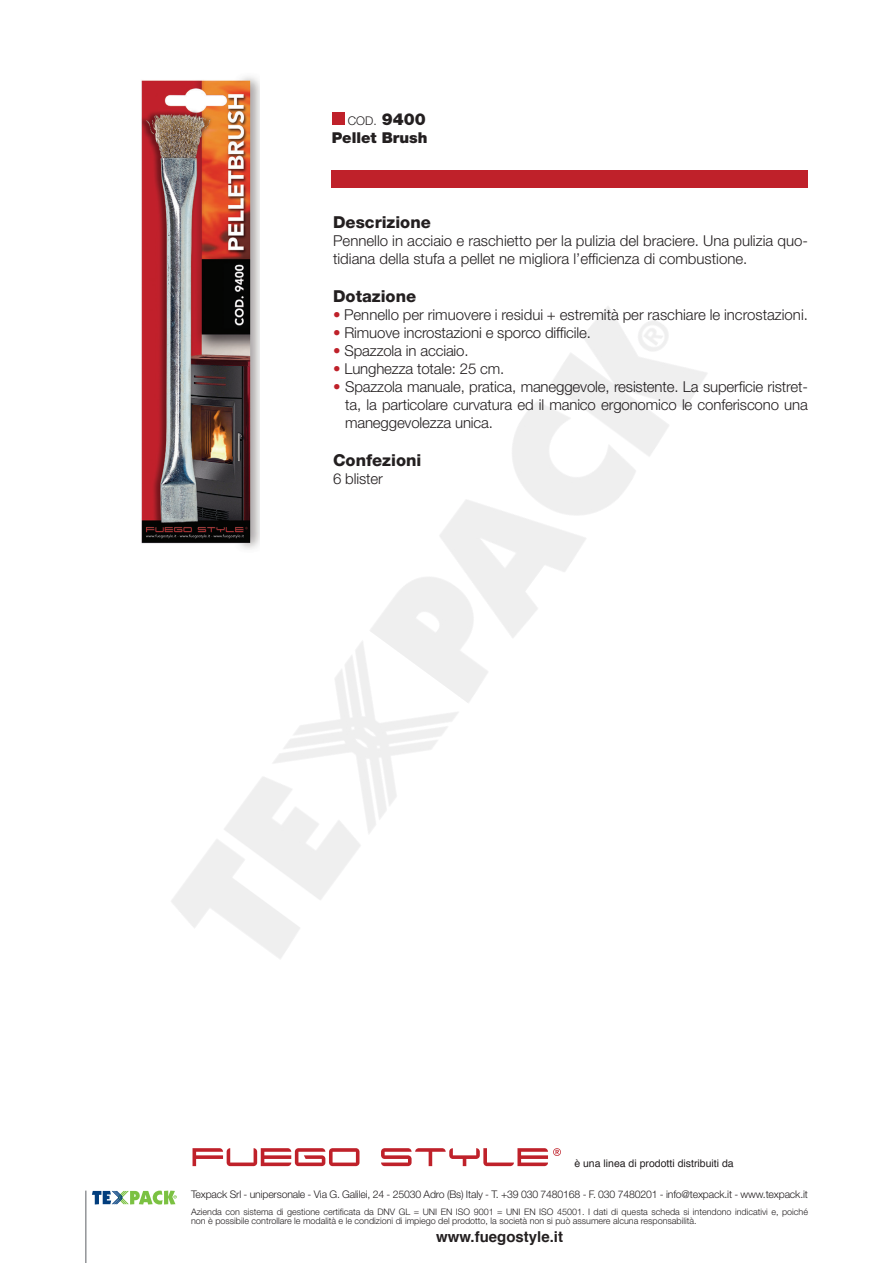
<style>
.page{position:relative;width:893px;height:1263px;background:#fff}
.page>*{position:absolute;margin:0;border:0;box-sizing:border-box;transform-origin:0 0}
.t1{font:800 16.5px "Helvetica Neue LT Std";color:#231f20}
.t2{font:300 15px/18px "Helvetica Neue LT Std";color:#231f20}
.t3{font:700 15px "Helvetica";color:#231f20}
.t4{font:900 15px "Helvetica Neue LT Std";color:#231f20}
.t5{font:300 12px "Helvetica Neue LT Std";color:#231f20}
.t6{font:300 10.5px "Helvetica Neue LT Std";letter-spacing:-.015em;color:#231f20}
.t7{font:10.5px "Helvetica";color:#231f20}
.t8{font:300 9px/9px "Helvetica Neue LT Std";color:#231f20}
.s1{font-weight:900;font-size:16.5px}
.s2{color:#bf212a}
</style>
<div class="page">
<img style="left:141px;top:76px;width:119px;height:468px">
<hr style="left:85px;top:1190px;width:2px;height:73px;background:#939598">
<svg style="left:92px;top:1190px;width:85px;height:14px"></svg>
<div style="left:332px;top:113px;width:12px;height:12px;background:#bf212a"></div>
<svg style="left:193px;top:1148px;width:166px;height:18px"></svg>
<svg style="left:381px;top:1148px;width:180px;height:18px"></svg>
<div style="left:332px;top:170px;width:476px;height:18px;background:#bf212a"></div>
<img style="left:149px;top:264px;width:558px;height:695px">
<p class="t5" style="left:348px;top:114px;width:79px">COD. <span class="s1">9400</span></p>
<p class="t4" style="left:332px;top:129px;width:97px">Pellet Brush</p>
<p class="t1" style="left:333px;top:212px;width:99px">Descrizione</p>
<p class="t2" style="left:333px;top:231px;width:476px">Pennello in acciaio e raschietto per la pulizia del braciere. Una pulizia quo&shy;tidiana della stufa a pellet ne migliora l’efficienza di combustione.</p>
<p class="t1" style="left:333px;top:286px;width:85px">Dotazione</p>
<p class="t2" style="left:333px;top:305px;width:476px"><span class="s2">•</span> Pennello per rimuovere i residui + estremità per raschiare le incrostazioni.</p>
<p class="t2" style="left:333px;top:323px;width:259px"><span class="s2">•</span> Rimuove incrostazioni e sporco difficile.</p>
<p class="t2" style="left:333px;top:341px;width:137px"><span class="s2">•</span> Spazzola in acciaio.</p>
<p class="t2" style="left:333px;top:359px;width:173px"><span class="s2">•</span> Lunghezza totale: 25 cm.</p>
<p class="t2" style="left:345px;top:377px;width:464px;text-align:justify;text-indent:-12px"><span class="s2">•</span> Spazzola manuale, pratica, maneggevole, resistente. La superficie ristret&shy;ta, la particolare curvatura ed il manico ergonomico le conferiscono una maneggevolezza unica.</p>
<p class="t1" style="left:333px;top:450px;width:90px">Confezioni</p>
<p class="t2" style="left:333px;top:469px;width:51px">6 blister</p>
<p class="t7" style="left:574px;top:1155px;width:161px">è una linea di prodotti distribuiti da</p>
<p class="t6" style="left:191px;top:1188px;width:618px">Texpack Srl - unipersonale - Via G. Galilei, 24 - 25030 Adro (Bs) Italy - T. +39 030 7480168 - F. 030 7480201 - info@texpack.it - www.texpack.it</p>
<p class="t8" style="left:191px;top:1207px;width:618px">Azienda con sistema di gestione certificata da DNV GL = UNI EN ISO 9001 = UNI EN ISO 45001. I dati di questa scheda si intendono indicativi e, poiché non è possibile controllare le modalità e le condizioni di impiego del prodotto, la società non si può assumere alcuna responsabilità.</p>
<p class="t3" style="left:436px;top:1224px;width:128px">www.fuegostyle.it</p>
</div>
